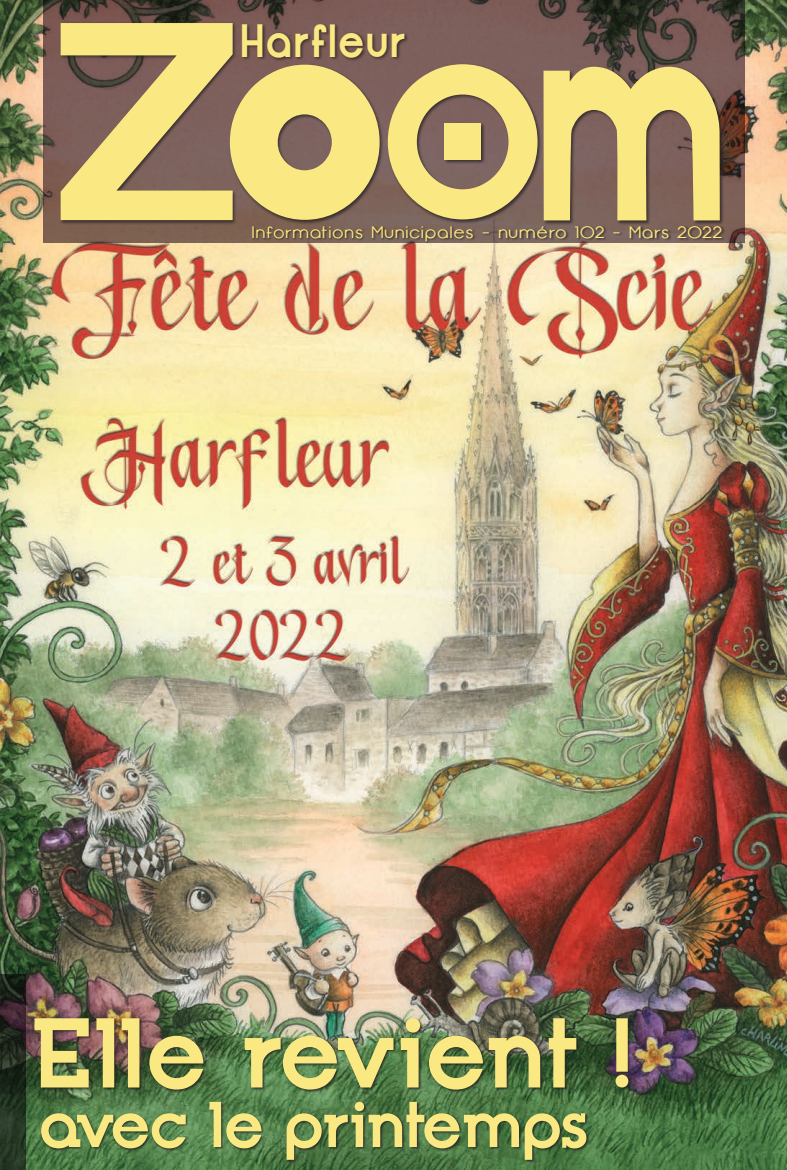
<style>
.page{position:relative;width:787px;height:1170px;background:#fff}
.page>*{position:absolute;margin:0;border:0;box-sizing:border-box;transform-origin:0 0}
.t1{font:700 98.85px "Opificio Serif";letter-spacing:-.01em;color:#fae983}
.t2{font:700 64.5px "Opificio Serif";letter-spacing:-.02em;color:#fae983}
.t3{font:700 46.5px "Opificio";letter-spacing:.05em;color:#fae983;scale:.9 1}
.texte_en_bref{font:16.5px "Opificio";letter-spacing:.07em;color:#fce97f;scale:1.1 1}
.t4{font:16.35px "Opificio";letter-spacing:.005em;color:#fae983;scale:1.25 1}
</style>
<div class="page">
<img style="left:0;top:0;width:787px;height:1169px">
<svg style="left:43px;top:0;width:701px;height:242px;background:#664d46"></svg>
<div style="left:41px;top:1101px;width:548px;height:61px;background:#231f20;opacity:.75"></div>
<div style="left:34px;top:1018px;width:597px;height:74px;background:#231f20;opacity:.75"></div>
<svg style="left:0;top:974px;width:26px;height:195px;background:#232b20"></svg>
<div style="left:59px;top:22px;width:665px;height:203px;background:#231f20;opacity:.75"></div>
<svg style="left:388px;top:64px;width:149px;height:155px;background:#bba66f"></svg>
<svg style="left:543px;top:67px;width:176px;height:153px;background:#c3ae71"></svg>
<svg style="left:61px;top:23px;width:318px;height:197px;background:#bda76e"></svg>
<div style="left:444px;top:123px;width:37px;height:37px;background:#fae983"></div>
<div style="left:252px;top:225px;width:473px;height:19px;background:#231f20;opacity:.75"></div>
<p class="t3" style="left:240px;top:13px;width:185px">Harfleur</p>
<p class="texte_en_bref" style="left:252px;top:223px;width:428px">Informations Municipales - numéro 102 - Mars 2022</p>
<p class="t4" style="left:241px;top:226px;width:383px">Informations Municipales - numéro 0 - Octobre 2011</p>
<p class="t1" style="left:30px;top:993px;width:605px">Elle revient !</p>
<p class="t2" style="left:38px;top:1085px;width:552px">avec le printemps</p>
</div>
